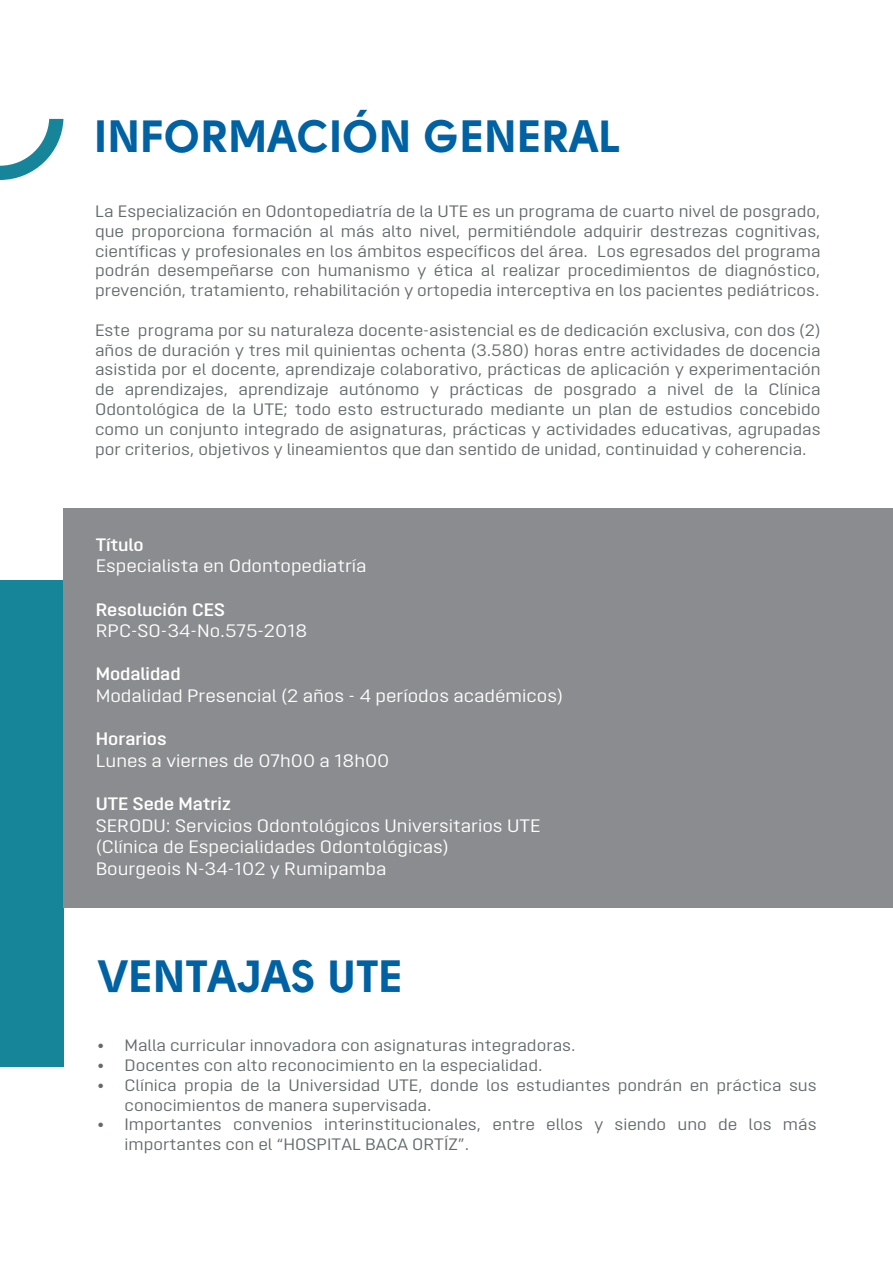
<style>
.page{position:relative;width:893px;height:1263px;background:#fff}
.page>*{position:absolute;margin:0;border:0;box-sizing:border-box;transform-origin:0 0}
.t1{font:45px "Solomon Sans Bold";color:#0062a2}
.t2{font:18px/21.6px "Opinion Pro Extended";color:#fff}
.t3{font:600 18px "Opinion Pro Extended";color:#fff}
.t4{font:16.5px/19.8px "Opinion Pro Extended";color:#646a6c;text-align:justify}
</style>
<div class="page">
<div style="left:0;top:581px;width:63px;height:486px;background:#16859a"></div>
<svg style="left:0;top:119px;width:63px;height:61px"></svg>
<div style="left:63px;top:508px;width:830px;height:400px;background:#8a8c8f"></div>
<h1 class="t1" style="left:95px;top:110px;width:528px">INFORMACIÓN GENERAL</h1>
<p class="t4" style="left:95px;top:201px;width:727px">La Especialización en Odontopediatría de la UTE es un programa de cuarto nivel de posgrado, que proporciona formación al más alto nivel, permitiéndole adquirir destrezas cognitivas, científicas y profesionales en los ámbitos específicos del área. Los egresados del programa podrán desempeñarse con humanismo y ética al realizar procedimientos de diagnóstico, prevención, tratamiento, rehabilitación y ortopedia interceptiva en los pacientes pediátricos.</p>
<p class="t4" style="left:95px;top:320px;width:727px">Este programa por su naturaleza docente-asistencial es de dedicación exclusiva, con dos (2) años de duración y tres mil quinientas ochenta (3.580) horas entre actividades de docencia asistida por el docente, aprendizaje colaborativo, prácticas de aplicación y experimentación de aprendizajes, aprendizaje autónomo y prácticas de posgrado a nivel de la Clínica Odontológica de la UTE; todo esto estructurado mediante un plan de estudios concebido como un conjunto integrado de asignaturas, prácticas y actividades educativas, agrupadas por criterios, objetivos y lineamientos que dan sentido de unidad, continuidad y coherencia.</p>
<p class="t3" style="left:96px;top:534px;width:50px">Título</p>
<p class="t2" style="left:96px;top:555px;width:273px">Especialista en Odontopediatría</p>
<p class="t3" style="left:96px;top:599px;width:131px">Resolución CES</p>
<p class="t2" style="left:96px;top:620px;width:213px">RPC-SO-34-No.575-2018</p>
<p class="t3" style="left:96px;top:663px;width:86px">Modalidad</p>
<p class="t2" style="left:96px;top:685px;width:469px">Modalidad Presencial (2 años - 4 períodos académicos)</p>
<p class="t3" style="left:96px;top:728px;width:72px">Horarios</p>
<p class="t2" style="left:96px;top:749px;width:295px">Lunes a viernes de 07h00 a 18h00</p>
<p class="t3" style="left:96px;top:793px;width:137px">UTE Sede Matriz</p>
<p class="t2" style="left:96px;top:814px;width:446px">SERODU: Servicios Odontológicos Universitarios UTE (Clínica de Especialidades Odontológicas)<br>Bourgeois N-34-102 y Rumipamba</p>
<h1 class="t1" style="left:98px;top:950px;width:306px">VENTAJAS UTE</h1>
<p class="t4" style="left:98px;top:1035px;width:480px">• Malla curricular innovadora con asignaturas integradoras.</p>
<p class="t4" style="left:98px;top:1055px;width:446px">• Docentes con alto reconocimiento en la especialidad.</p>
<p class="t4" style="left:125px;top:1075px;width:694px;text-indent:-27px">• Clínica propia de la Universidad UTE, donde los estudiantes pondrán en práctica sus conocimientos de manera supervisada.</p>
<p class="t4" style="left:125px;top:1115px;width:693px;text-indent:-27px">• Importantes convenios interinstitucionales, entre ellos y siendo uno de los más importantes con el “HOSPITAL BACA ORTÍZ”.</p>
</div>
